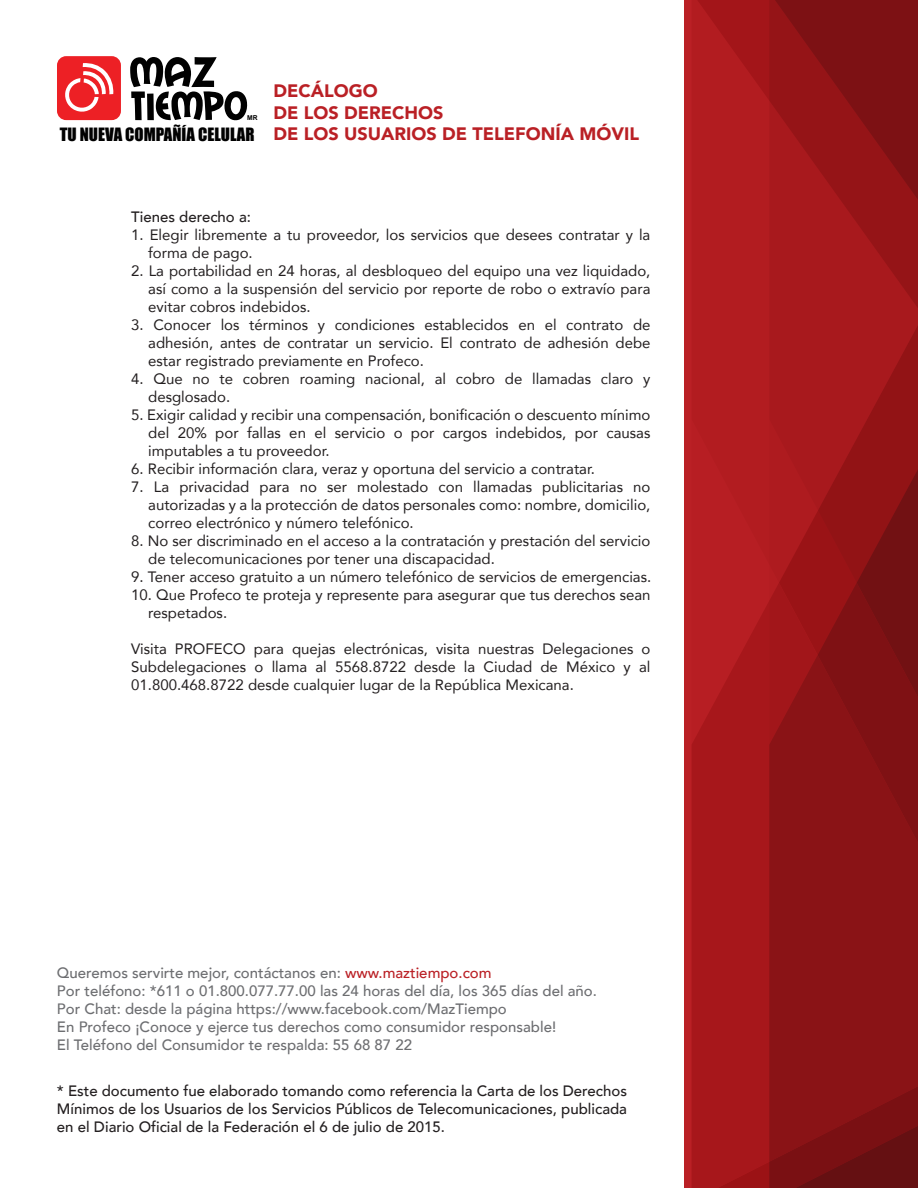
<style>
.page{position:relative;width:918px;height:1188px;background:#fff}
.page>*{position:absolute;margin:0;border:0;box-sizing:border-box;transform-origin:0 0}
.t1{font:900 18px/21.6px "Avenir";color:#ba2025}
.t2{font:16.8px "Impact";color:#010101}
.t3{font:15px/18px "Avenir";color:#231f20;text-align:justify}
.t4{font:500 15px/18px "Avenir";color:#6d6e71}
.t5{font:500 15px/18px "Avenir";color:#231f20;text-align:justify}
.t6{font:700 6.75px "Arial";color:#010101}
.s1{color:#ba2025}
</style>
<div class="page">
<div style="left:684px;top:0;width:234px;height:1188px;background:#b21c20"></div>
<svg style="left:697px;top:0;width:72px;height:100px"></svg>
<div style="left:692px;top:745px;width:77px;height:443px;background:#a7171b"></div>
<svg style="left:769px;top:0;width:149px;height:583px"></svg>
<div style="left:701px;top:1034px;width:68px;height:154px;background:#a7171b"></div>
<svg style="left:769px;top:583px;width:149px;height:605px;background:#841215"></svg>
<svg style="left:692px;top:419px;width:165px;height:326px"></svg>
<svg style="left:130px;top:57px;width:118px;height:64px"></svg>
<div style="left:57px;top:56px;width:64px;height:64px;background:#ed2025;border-radius:9px"></div>
<svg style="left:65px;top:63px;width:49px;height:49px"></svg>
<p class="t6" style="left:247px;top:114px;width:12px">MR</p>
<p class="t2" style="left:60px;top:121px;width:196px">TU NUEVA COMPAÑÍA CELULAR</p>
<p class="t1" style="left:273px;top:80px;width:367px">DECÁLOGO<br>DE LOS DERECHOS<br>DE LOS USUARIOS DE TELEFONÍA MÓVIL</p>
<p class="t5" style="left:131px;top:207px;width:121px">Tienes derecho a:</p>
<p class="t3" style="left:148px;top:226px;width:504px;text-indent:-17px">1. Elegir libremente a tu proveedor, los servicios que desees contratar y la forma de pago.</p>
<p class="t3" style="left:148px;top:262px;width:504px;text-indent:-17px">2. La portabilidad en 24 horas, al desbloqueo del equipo una vez liquidado, así como a la suspensión del servicio por reporte de robo o extravío para evitar cobros indebidos.</p>
<p class="t3" style="left:148px;top:316px;width:504px;text-indent:-17px">3. Conocer los términos y condiciones establecidos en el contrato de adhesión, antes de contratar un servicio. El contrato de adhesión debe estar registrado previamente en Profeco.</p>
<p class="t3" style="left:148px;top:370px;width:504px;text-indent:-17px">4. Que no te cobren roaming nacional, al cobro de llamadas claro y desglosado.</p>
<p class="t3" style="left:148px;top:406px;width:504px;text-indent:-17px">5. Exigir calidad y recibir una compensación, bonificación o descuento mínimo del 20% por fallas en el servicio o por cargos indebidos, por causas imputables a tu proveedor.</p>
<p class="t3" style="left:131px;top:460px;width:465px">6. Recibir información clara, veraz y oportuna del servicio a contratar.</p>
<p class="t3" style="left:148px;top:478px;width:504px;text-indent:-17px">7. La privacidad para no ser molestado con llamadas publicitarias no autorizadas y a la protección de datos personales como: nombre, domicilio, correo electrónico y número telefónico.</p>
<p class="t3" style="left:148px;top:532px;width:504px;text-indent:-17px">8. No ser discriminado en el acceso a la contratación y prestación del servicio de telecomunicaciones por tener una discapacidad.</p>
<p class="t3" style="left:131px;top:568px;width:522px">9. Tener acceso gratuito a un número telefónico de servicios de emergencias.</p>
<p class="t3" style="left:148px;top:586px;width:504px;text-indent:-17px">10. Que Profeco te proteja y represente para asegurar que tus derechos sean respetados.</p>
<p class="t3" style="left:131px;top:640px;width:521px">Visita PROFECO para quejas electrónicas, visita nuestras Delegaciones o Subdelegaciones o llama al 5568.8722 desde la Ciudad de México y al 01.800.468.8722 desde cualquier lugar de la República Mexicana.</p>
<p class="t4" style="left:57px;top:963px;width:542px">Queremos servirte mejor, contáctanos en: <span class="s1">www.maztiempo.com<br></span>Por teléfono: *611 o 01.800.077.77.00 las 24 horas del día, los 365 días del año.<br>Por Chat: desde la página https://www.facebook.com/MazTiempo<br>En Profeco ¡Conoce y ejerce tus derechos como consumidor responsable!<br>El Teléfono del Consumidor te respalda: 55 68 87 22</p>
<p class="t5" style="left:57px;top:1081px;width:572px">* Este documento fue elaborado tomando como referencia la Carta de los Derechos Mínimos de los Usuarios de los Servicios Públicos de Telecomunicaciones, publicada en el Diario Oficial de la Federación el 6 de julio de 2015.</p>
</div>
